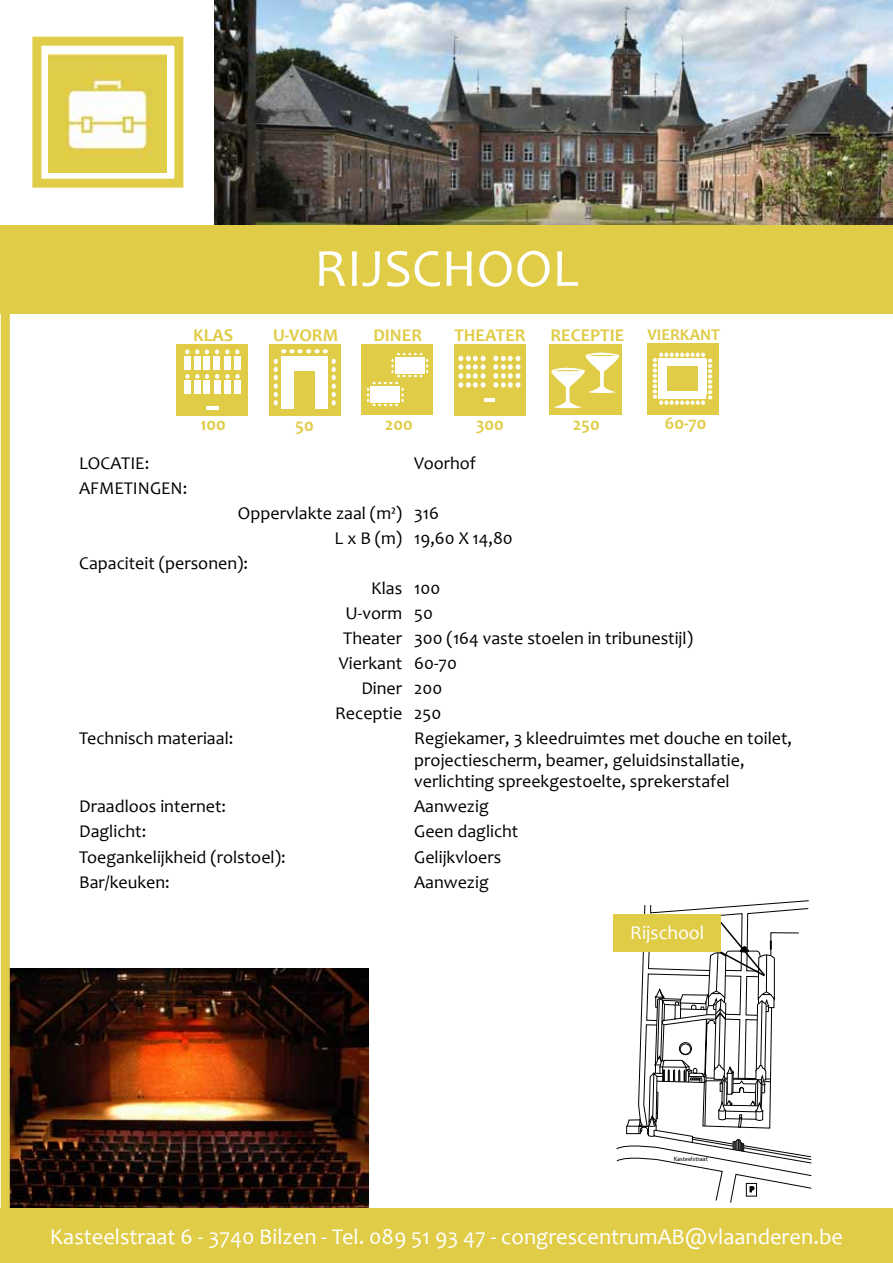
<style>
.page{position:relative;width:893px;height:1263px;background:#fff}
.page>*{position:absolute;margin:0;border:0;box-sizing:border-box;transform-origin:0 0}
.t1{font:54px "Candara";color:#fff}
.t2{font:22.5px "Candara";color:#fff}
.t3{font:19.5px "Candara";color:#fff}
.t4{font:18px/21.6px "Candara";color:#000}
.t5{font:700 18px "Candara";color:#e0cc47}
.t6{font:700 16.5px "Candara";color:#e0cc47}
.t7{font:700 7.95px "Myriad Pro";color:#000}
.t8{font:6.45px "Myriad Pro";color:#000}
</style>
<div class="page">
<img style="left:10px;top:968px;width:358px;height:240px">
<img style="left:215px;top:0;width:678px;height:225px">
<div style="left:1px;top:225px;width:892px;height:89px;background:#e0cc47"></div>
<img style="left:49px;top:54px;width:118px;height:118px">
<div style="left:0;top:1209px;width:892px;height:54px;background:#e0cc47"></div>
<svg style="left:616px;top:900px;width:196px;height:303px"></svg>
<div style="left:1px;top:226px;width:9px;height:1037px;background:#e0cc47"></div>
<div style="left:32px;top:37px;width:151px;height:151px;border:9px solid #e0cc47"></div>
<div style="left:613px;top:914px;width:108px;height:37px;background:#e0cc47"></div>
<div style="left:361px;top:344px;width:72px;height:71px;background:#e0cc47"></div>
<svg style="left:367px;top:353px;width:61px;height:53px"></svg>
<div style="left:269px;top:345px;width:71px;height:71px;background:#e0cc47"></div>
<div style="left:281px;top:356px;width:13px;height:52px;background:#fff"></div>
<div style="left:281px;top:356px;width:47px;height:14px;background:#fff"></div>
<div style="left:315px;top:356px;width:13px;height:52px;background:#fff"></div>
<svg style="left:281px;top:349px;width:47px;height:4px"></svg>
<svg style="left:332px;top:359px;width:4px;height:46px"></svg>
<svg style="left:274px;top:359px;width:4px;height:46px"></svg>
<div style="left:176px;top:344px;width:72px;height:71px;background:#e0cc47"></div>
<svg style="left:185px;top:349px;width:4px;height:5px"></svg>
<div style="left:184px;top:356px;width:7px;height:13px;background:#fff"></div>
<svg style="left:195px;top:349px;width:4px;height:5px"></svg>
<div style="left:194px;top:356px;width:7px;height:13px;background:#fff"></div>
<svg style="left:205px;top:349px;width:4px;height:5px"></svg>
<div style="left:203px;top:356px;width:7px;height:13px;background:#fff"></div>
<svg style="left:215px;top:349px;width:4px;height:5px"></svg>
<div style="left:213px;top:356px;width:7px;height:13px;background:#fff"></div>
<svg style="left:225px;top:349px;width:4px;height:5px"></svg>
<div style="left:224px;top:356px;width:7px;height:13px;background:#fff"></div>
<svg style="left:235px;top:349px;width:4px;height:5px"></svg>
<div style="left:234px;top:356px;width:7px;height:13px;background:#fff"></div>
<div style="left:184px;top:380px;width:7px;height:14px;background:#fff"></div>
<div style="left:194px;top:380px;width:7px;height:14px;background:#fff"></div>
<svg style="left:185px;top:374px;width:24px;height:5px"></svg>
<div style="left:204px;top:380px;width:6px;height:14px;background:#fff"></div>
<svg style="left:215px;top:374px;width:4px;height:5px"></svg>
<div style="left:214px;top:380px;width:6px;height:14px;background:#fff"></div>
<div style="left:224px;top:380px;width:7px;height:14px;background:#fff"></div>
<svg style="left:225px;top:374px;width:15px;height:5px"></svg>
<div style="left:234px;top:380px;width:7px;height:14px;background:#fff"></div>
<hr style="left:206px;top:406px;width:13px;height:4px;background:#fff">
<div style="left:454px;top:344px;width:71px;height:71px;background:#e0cc47"></div>
<svg style="left:458px;top:356px;width:27px;height:32px"></svg>
<svg style="left:493px;top:356px;width:27px;height:32px"></svg>
<hr style="left:484px;top:398px;width:11px;height:4px;background:#fff">
<div style="left:549px;top:344px;width:73px;height:71px;background:#e0cc47"></div>
<svg style="left:566px;top:393px;width:4px;height:6px"></svg>
<svg style="left:554px;top:399px;width:27px;height:10px"></svg>
<svg style="left:551px;top:352px;width:68px;height:41px"></svg>
<hr style="left:587px;top:355px;width:30px;height:1px;background:#e0cc47;border-radius:50%">
<div style="left:647px;top:344px;width:71px;height:71px;background:#e0cc47"></div>
<svg style="left:653px;top:353px;width:59px;height:52px"></svg>
<p class="t5" style="left:193px;top:324px;width:42px">KLAS</p>
<p class="t5" style="left:200px;top:413px;width:27px">100</p>
<h1 class="t1" style="left:314px;top:234px;width:266px">RIJSCHOOL</h1>
<p class="t5" style="left:273px;top:324px;width:67px">U-VORM</p>
<p class="t5" style="left:373px;top:324px;width:50px">DINER</p>
<p class="t5" style="left:454px;top:324px;width:73px">THEATER</p>
<p class="t5" style="left:551px;top:324px;width:75px">RECEPTIE</p>
<p class="t6" style="left:647px;top:325px;width:74px">VIERKANT</p>
<p class="t5" style="left:295px;top:414px;width:20px">50</p>
<p class="t5" style="left:385px;top:412px;width:29px">200</p>
<p class="t5" style="left:476px;top:413px;width:29px">300</p>
<p class="t5" style="left:573px;top:413px;width:28px">250</p>
<p class="t5" style="left:665px;top:412px;width:43px">60-70</p>
<p class="t4" style="left:79px;top:452px;width:72px">LOCATIE:</p>
<p class="t4" style="left:414px;top:452px;width:63px">Voorhof</p>
<p class="t4" style="left:79px;top:477px;width:110px">AFMETINGEN:</p>
<p class="t4" style="left:238px;top:502px;width:203px">Oppervlakte zaal (m²) 316</p>
<p class="t4" style="left:335px;top:527px;width:180px">L x B (m) 19,60 X 14,80</p>
<p class="t4" style="left:79px;top:552px;width:170px">Capaciteit (personen):</p>
<p class="t4" style="left:371px;top:577px;width:71px">Klas 100</p>
<p class="t4" style="left:346px;top:602px;width:89px">U-vorm 50</p>
<p class="t4" style="left:343px;top:627px;width:351px">Theater 300 (164 vaste stoelen in tribunestijl)</p>
<p class="t4" style="left:339px;top:652px;width:120px">Vierkant 60-70</p>
<p class="t4" style="left:361px;top:677px;width:82px">Diner 200</p>
<p class="t4" style="left:335px;top:702px;width:108px">Receptie 250</p>
<p class="t4" style="left:79px;top:727px;width:156px">Technisch materiaal:</p>
<p class="t4" style="left:414px;top:727px;width:379px">Regiekamer, 3 kleedruimtes met douche en toilet, projectiescherm, beamer, geluidsinstallatie, verlichting spreekgestoelte, sprekerstafel</p>
<p class="t4" style="left:79px;top:796px;width:148px">Draadloos internet:</p>
<p class="t4" style="left:414px;top:796px;width:76px">Aanwezig</p>
<p class="t4" style="left:79px;top:821px;width:69px">Daglicht:</p>
<p class="t4" style="left:414px;top:821px;width:106px">Geen daglicht</p>
<p class="t4" style="left:79px;top:846px;width:208px">Toegankelijkheid (rolstoel):</p>
<p class="t4" style="left:414px;top:846px;width:89px">Gelijkvloers</p>
<p class="t4" style="left:79px;top:871px;width:92px">Bar/keuken:</p>
<p class="t4" style="left:414px;top:871px;width:76px">Aanwezig</p>
<p class="t3" style="left:630px;top:920px;width:76px">Rijschool</p>
<p class="t8" style="left:674px;top:1155px;width:36px">Kasteelstraat</p>
<p class="t7" style="left:750px;top:1184px;width:6px">P</p>
<p class="t2" style="left:50px;top:1223px;width:795px">Kasteelstraat 6 - 3740 Bilzen - Tel. 089 51 93 47 - congrescentrumAB@vlaanderen.be</p>
</div>
